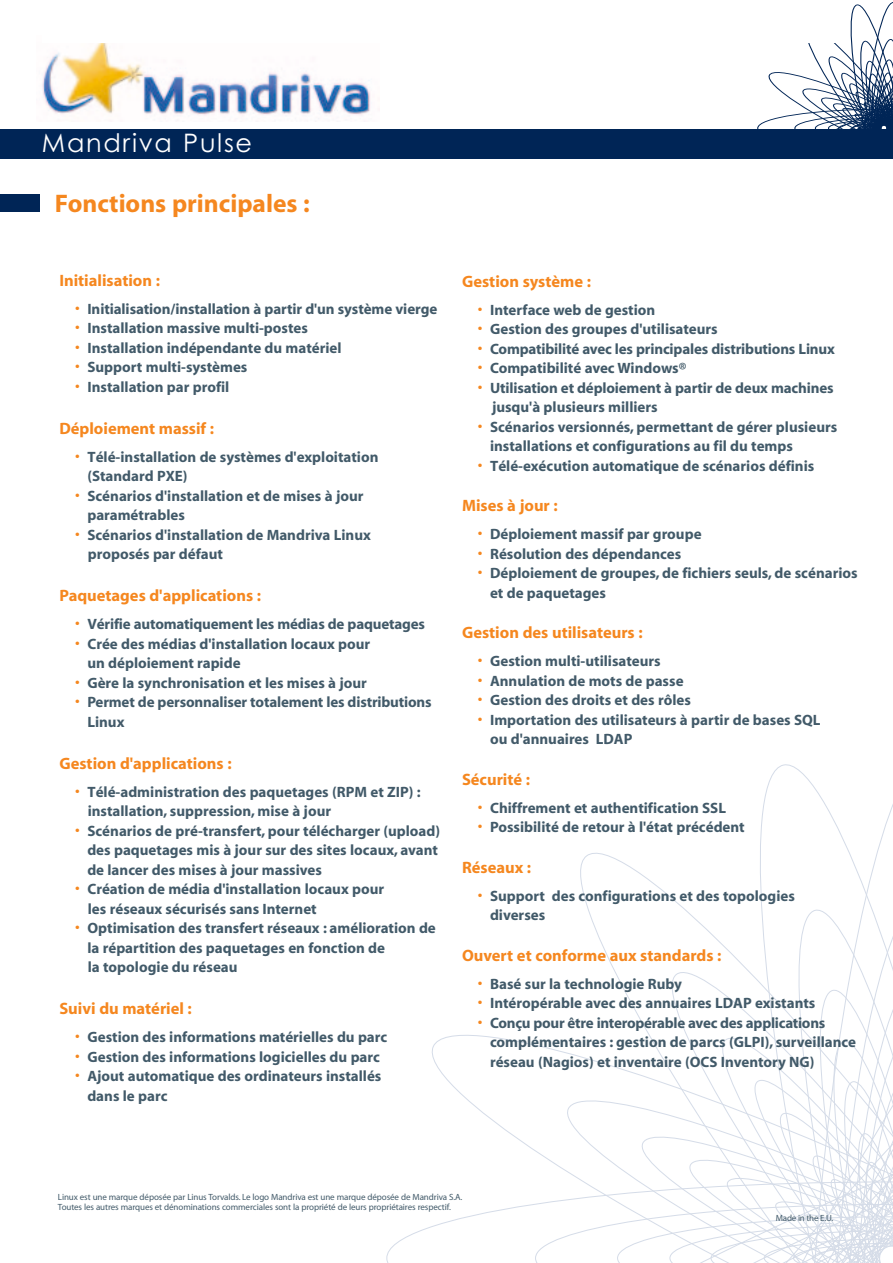
<style>
.page{position:relative;width:893px;height:1263px;background:#fff}
.page>*{position:absolute;margin:0;border:0;box-sizing:border-box;transform-origin:0 0}
.t1{font:700 25.5px "Myriad";color:#f5871f}
.t2{font:25.5px "Century Gothic";letter-spacing:.065em;color:#fff}
.t3{font:700 16.5px "Myriad";color:#f5871f}
.t4{font:700 15px/19.5px "Myriad";color:#425a69}
.t5{font:9px/10.5px "Myriad";letter-spacing:-.01em;color:#425a69}
.s1{font-weight:400;font-size:16.5px;color:#f5871f}
</style>
<div class="page">
<svg style="left:608px;top:797px;width:285px;height:104px"></svg>
<svg style="left:386px;top:901px;width:507px;height:362px"></svg>
<svg style="left:758px;top:2px;width:135px;height:127px"></svg>
<img style="left:42px;top:43px;width:329px;height:76px">
<div style="left:0;top:129px;width:893px;height:30px;background:#002556"></div>
<div style="left:0;top:195px;width:40px;height:17px;background:#002556"></div>
<div style="left:43px;top:22px;width:807px;height:21px;background:#fff"></div>
<h1 class="t2" style="left:42px;top:129px;width:212px">Mandriva Pulse</h1>
<h1 class="t1" style="left:55px;top:193px;width:256px">Fonctions principales :</h1>
<p class="t3" style="left:59px;top:274px;width:102px">Initialisation :</p>
<p class="t4" style="left:75px;top:300px;width:364px"><span class="s1">•</span> Initialisation/installation à partir d'un système vierge</p>
<p class="t4" style="left:75px;top:320px;width:234px"><span class="s1">•</span> Installation massive multi-postes</p>
<p class="t4" style="left:75px;top:339px;width:268px"><span class="s1">•</span> Installation indépendante du matériel</p>
<p class="t4" style="left:75px;top:359px;width:174px"><span class="s1">•</span> Support multi-systèmes</p>
<p class="t4" style="left:75px;top:378px;width:156px"><span class="s1">•</span> Installation par profil</p>
<p class="t3" style="left:59px;top:422px;width:156px">Déploiement massif :</p>
<p class="t4" style="left:87px;top:448px;width:293px;text-indent:-12px"><span class="s1">•</span> Télé-installation de systèmes d'exploitation (Standard PXE)</p>
<p class="t4" style="left:87px;top:487px;width:278px;text-indent:-12px"><span class="s1">•</span> Scénarios d'installation et de mises à jour paramétrables</p>
<p class="t4" style="left:88px;top:526px;width:285px;text-indent:-13px"><span class="s1">•</span> Scénarios d'installation de Mandriva Linux proposés par défaut</p>
<p class="t3" style="left:59px;top:590px;width:203px">Paquetages d'applications :</p>
<p class="t4" style="left:75px;top:616px;width:351px"><span class="s1">•</span> Vérifie automatiquement les médias de paquetages</p>
<p class="t4" style="left:87px;top:635px;width:284px;text-indent:-12px"><span class="s1">•</span> Crée des médias d'installation locaux pour un déploiement rapide</p>
<p class="t4" style="left:75px;top:674px;width:293px"><span class="s1">•</span> Gère la synchronisation et les mises à jour</p>
<p class="t4" style="left:87px;top:694px;width:346px;text-indent:-12px"><span class="s1">•</span> Permet de personnaliser totalement les distributions<br>Linux</p>
<p class="t3" style="left:59px;top:757px;width:174px">Gestion d'applications :</p>
<p class="t4" style="left:88px;top:783px;width:335px;text-indent:-13px"><span class="s1">•</span> Télé-administration des paquetages (RPM et ZIP) : installation, suppression, mise à jour</p>
<p class="t4" style="left:87px;top:822px;width:354px;text-indent:-12px"><span class="s1">•</span> Scénarios de pré-transfert, pour télécharger (upload) des paquetages mis à jour sur des sites locaux, avant de lancer des mises à jour massives</p>
<p class="t4" style="left:88px;top:881px;width:298px;text-indent:-13px"><span class="s1">•</span> Création de média d'installation locaux pour les réseaux sécurisés sans Internet</p>
<p class="t4" style="left:87px;top:920px;width:350px;text-indent:-12px"><span class="s1">•</span> Optimisation des transfert réseaux : amélioration de la répartition des paquetages en fonction de<br>la topologie du réseau</p>
<p class="t3" style="left:59px;top:1003px;width:134px">Suivi du matériel :</p>
<p class="t4" style="left:75px;top:1029px;width:314px"><span class="s1">•</span> Gestion des informations matérielles du parc</p>
<p class="t4" style="left:75px;top:1048px;width:306px"><span class="s1">•</span> Gestion des informations logicielles du parc</p>
<p class="t4" style="left:87px;top:1068px;width:296px;text-indent:-12px"><span class="s1">•</span> Ajout automatique des ordinateurs installés dans le parc</p>
<p class="t3" style="left:462px;top:275px;width:131px">Gestion système :</p>
<p class="t4" style="left:478px;top:301px;width:179px"><span class="s1">•</span> Interface web de gestion</p>
<p class="t4" style="left:478px;top:321px;width:241px"><span class="s1">•</span> Gestion des groupes d'utilisateurs</p>
<p class="t4" style="left:478px;top:340px;width:359px"><span class="s1">•</span> Compatibilité avec les principales distributions Linux</p>
<p class="t4" style="left:478px;top:360px;width:210px"><span class="s1">•</span> Compatibilité avec Windows®</p>
<p class="t4" style="left:492px;top:379px;width:343px;text-indent:-14px"><span class="s1">•</span> Utilisation et déploiement à partir de deux machines jusqu'à plusieurs milliers</p>
<p class="t4" style="left:490px;top:418px;width:349px;text-indent:-12px"><span class="s1">•</span> Scénarios versionnés, permettant de gérer plusieurs installations et configurations au fil du temps</p>
<p class="t4" style="left:478px;top:457px;width:338px"><span class="s1">•</span> Télé-exécution automatique de scénarios définis</p>
<p class="t3" style="left:462px;top:499px;width:97px">Mises à jour :</p>
<p class="t4" style="left:478px;top:526px;width:225px"><span class="s1">•</span> Déploiement massif par groupe</p>
<p class="t4" style="left:478px;top:545px;width:205px"><span class="s1">•</span> Résolution des dépendances</p>
<p class="t4" style="left:490px;top:565px;width:369px;text-indent:-12px"><span class="s1">•</span> Déploiement de groupes, de fichiers seuls, de scénarios et de paquetages</p>
<p class="t3" style="left:462px;top:626px;width:182px">Gestion des utilisateurs :</p>
<p class="t4" style="left:478px;top:653px;width:184px"><span class="s1">•</span> Gestion multi-utilisateurs</p>
<p class="t4" style="left:478px;top:672px;width:207px"><span class="s1">•</span> Annulation de mots de passe</p>
<p class="t4" style="left:478px;top:692px;width:215px"><span class="s1">•</span> Gestion des droits et des rôles</p>
<p class="t4" style="left:490px;top:711px;width:332px;text-indent:-12px"><span class="s1">•</span> Importation des utilisateurs à partir de bases SQL ou d'annuaires LDAP</p>
<p class="t3" style="left:462px;top:773px;width:70px">Sécurité :</p>
<p class="t4" style="left:478px;top:799px;width:250px"><span class="s1">•</span> Chiffrement et authentification SSL</p>
<p class="t4" style="left:478px;top:819px;width:268px"><span class="s1">•</span> Possibilité de retour à l'état précédent</p>
<p class="t3" style="left:462px;top:861px;width:71px">Réseaux :</p>
<p class="t4" style="left:490px;top:887px;width:306px;text-indent:-12px"><span class="s1">•</span> Support des configurations et des topologies diverses</p>
<p class="t3" style="left:462px;top:949px;width:261px">Ouvert et conforme aux standards :</p>
<p class="t4" style="left:478px;top:975px;width:206px"><span class="s1">•</span> Basé sur la technologie Ruby</p>
<p class="t4" style="left:478px;top:995px;width:339px"><span class="s1">•</span> Intéropérable avec des annuaires LDAP existants</p>
<p class="t4" style="left:490px;top:1014px;width:368px;text-indent:-12px"><span class="s1">•</span> Conçu pour être interopérable avec des applications complémentaires : gestion de parcs (GLPI), surveillance réseau (Nagios) et inventaire (OCS Inventory NG)</p>
<p class="t5" style="left:58px;top:1192px;width:406px">Linux est une marque déposée par Linus Torvalds. Le logo Mandriva est une marque déposée de Mandriva S.A.<br>Toutes les autres marques et dénominations commerciales sont la propriété de leurs propriétaires respectif.</p>
<p class="t5" style="left:776px;top:1213px;width:59px">Made in the E.U.</p>
</div>
